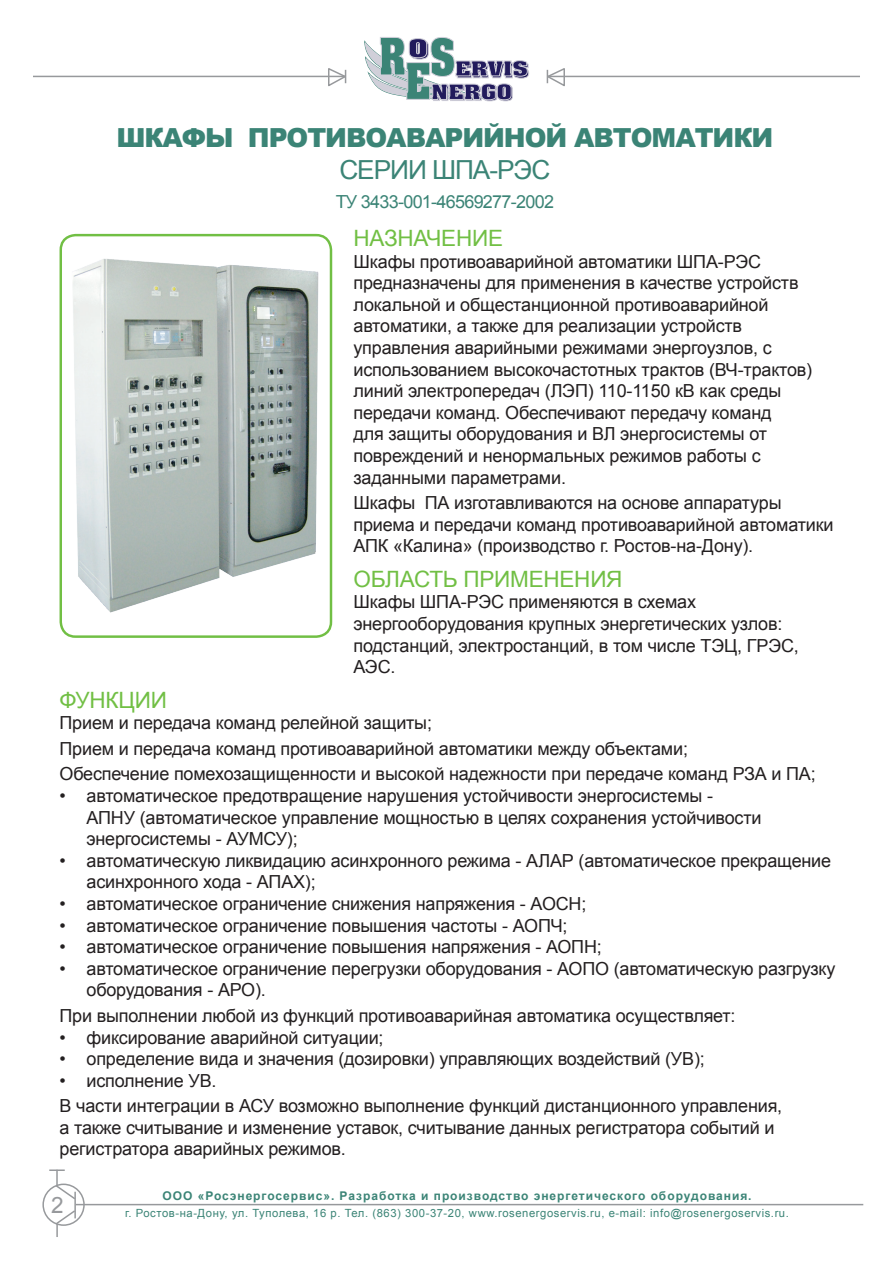
<style>
.page{position:relative;width:893px;height:1263px;background:#fff}
.page>*{position:absolute;margin:0;border:0;box-sizing:border-box;transform-origin:0 0}
.t1{font:900 26.25px "Arial";letter-spacing:-.04em;color:#3b8476}
.t2{font:26.25px "Arial";letter-spacing:-.04em;color:#3b8476}
.t3{font:22.5px "Arial";letter-spacing:-.01em;color:#71bf44}
.t4{font:22.5px "Arial";color:#97999c}
.t5{font:18px/21.6px "Arial";letter-spacing:-.01em;color:#231f20}
.t6{font:18px "Arial";letter-spacing:-.04em;color:#3b8476}
.t7{font:700 12px "Arial";letter-spacing:.08em;color:#3b8476}
.t8{font:11.25px "Arial";letter-spacing:.05em;color:#3b8476}
</style>
<div class="page">
<svg style="left:364px;top:37px;width:165px;height:64px"></svg>
<hr style="left:33px;top:76px;width:312px;height:1px;background:#97999c">
<svg style="left:327px;top:68px;width:20px;height:19px"></svg>
<hr style="left:548px;top:76px;width:312px;height:1px;background:#97999c">
<svg style="left:546px;top:68px;width:20px;height:19px"></svg>
<div style="left:42px;top:1183px;width:43px;height:43px;border:2px solid #97999c;border-radius:50%"></div>
<hr style="left:76px;top:1204px;width:787px;height:1px;background:#97999c">
<hr style="left:74px;top:1192px;width:2px;height:26px;background:#97999c">
<svg style="left:49px;top:1169px;width:28px;height:32px"></svg>
<svg style="left:54px;top:1209px;width:23px;height:28px"></svg>
<img style="left:73px;top:259px;width:246px;height:354px">
<div style="left:60px;top:234px;width:272px;height:404px;border:2px solid #71bf44;border-radius:15px"></div>
<h1 class="t1" style="left:116px;top:119px;width:659px">ШКАФЫ ПРОТИВОАВАРИЙНОЙ АВТОМАТИКИ</h1>
<h1 class="t2" style="left:339px;top:153px;width:212px">СЕРИИ ШПА-РЭС</h1>
<p class="t6" style="left:336px;top:190px;width:220px">ТУ 3433-001-46569277-2002</p>
<p class="t3" style="left:353px;top:223px;width:151px">НАЗНАЧЕНИЕ</p>
<p class="t5" style="left:353px;top:251px;width:460px">Шкафы противоаварийной автоматики ШПА-РЭС предназначены для применения в качестве устройств локальной и общестанционной противоаварийной автоматики, а также для реализации устройств управления аварийными режимами энергоузлов, с использованием высокочастотных трактов (ВЧ-трактов) линий электропередач (ЛЭП) 110-1150 кВ как среды передачи команд. Обеспечивают передачу команд<br>для защиты оборудования и ВЛ энергосистемы от повреждений и ненормальных режимов работы с заданными параметрами.</p>
<p class="t5" style="left:353px;top:492px;width:481px">Шкафы ПА изготавливаются на основе аппаратуры приема и передачи команд противоаварийной автоматики<br>АПК «Калина» (производство г. Ростов-на-Дону).</p>
<p class="t3" style="left:353px;top:564px;width:271px">ОБЛАСТЬ ПРИМЕНЕНИЯ</p>
<p class="t5" style="left:353px;top:591px;width:447px">Шкафы ШПА-РЭС применяются в схемах энергооборудования крупных энергетических узлов: подстанций, электростанций, в том числе ТЭЦ, ГРЭС, АЭС.</p>
<p class="t3" style="left:60px;top:685px;width:109px">ФУНКЦИИ</p>
<p class="t5" style="left:60px;top:710px;width:758px;line-height:25.5px">Прием и передача команд релейной защиты;<br>Прием и передача команд противоаварийной автоматики между объектами;<br>Обеспечение помехозащищенности и высокой надежности при передаче команд РЗА и ПА;</p>
<p class="t5" style="left:87px;top:785px;width:676px;text-indent:-27px">• автоматическое предотвращение нарушения устойчивости энергосистемы -<br>АПНУ (автоматическое управление мощностью в целях сохранения устойчивости энергосистемы - АУМСУ);</p>
<p class="t5" style="left:87px;top:850px;width:746px;text-indent:-27px">• автоматическую ликвидацию асинхронного режима - АЛАР (автоматическое прекращение асинхронного хода - АПАХ);</p>
<p class="t5" style="left:60px;top:893px;width:528px">• автоматическое ограничение снижения напряжения - АОСН;</p>
<p class="t5" style="left:60px;top:915px;width:510px">• автоматическое ограничение повышения частоты - АОПЧ;</p>
<p class="t5" style="left:60px;top:936px;width:544px">• автоматическое ограничение повышения напряжения - АОПН;</p>
<p class="t5" style="left:87px;top:958px;width:750px;text-indent:-27px">• автоматическое ограничение перегрузки оборудования - АОПО (автоматическую разгрузку оборудования - АРО).</p>
<p class="t5" style="left:60px;top:1005px;width:677px">При выполнении любой из функций противоаварийная автоматика осуществляет:</p>
<p class="t5" style="left:60px;top:1026px;width:326px">• фиксирование аварийной ситуации;</p>
<p class="t5" style="left:60px;top:1048px;width:647px">• определение вида и значения (дозировки) управляющих воздействий (УВ);</p>
<p class="t5" style="left:60px;top:1068px;width:724px;line-height:25.5px">• исполнение УВ.<br>В части интеграции в АСУ возможно выполнение функций дистанционного управления,</p>
<p class="t5" style="left:60px;top:1117px;width:716px">а также считывание и изменение уставок, считывание данных регистратора событий и регистратора аварийных режимов.</p>
<p class="t4" style="left:51px;top:1190px;width:14px">2</p>
<p class="t7" style="left:163px;top:1188px;width:590px">ООО «Росэнергосервис». Разработка и производство энергетического оборудования.</p>
<p class="t8" style="left:125px;top:1205px;width:665px">г. Ростов-на-Дону, ул. Туполева, 16 р. Тел. (863) 300-37-20, www.rosenergoservis.ru, e-mail: info@rosenergoservis.ru.</p>
</div>
